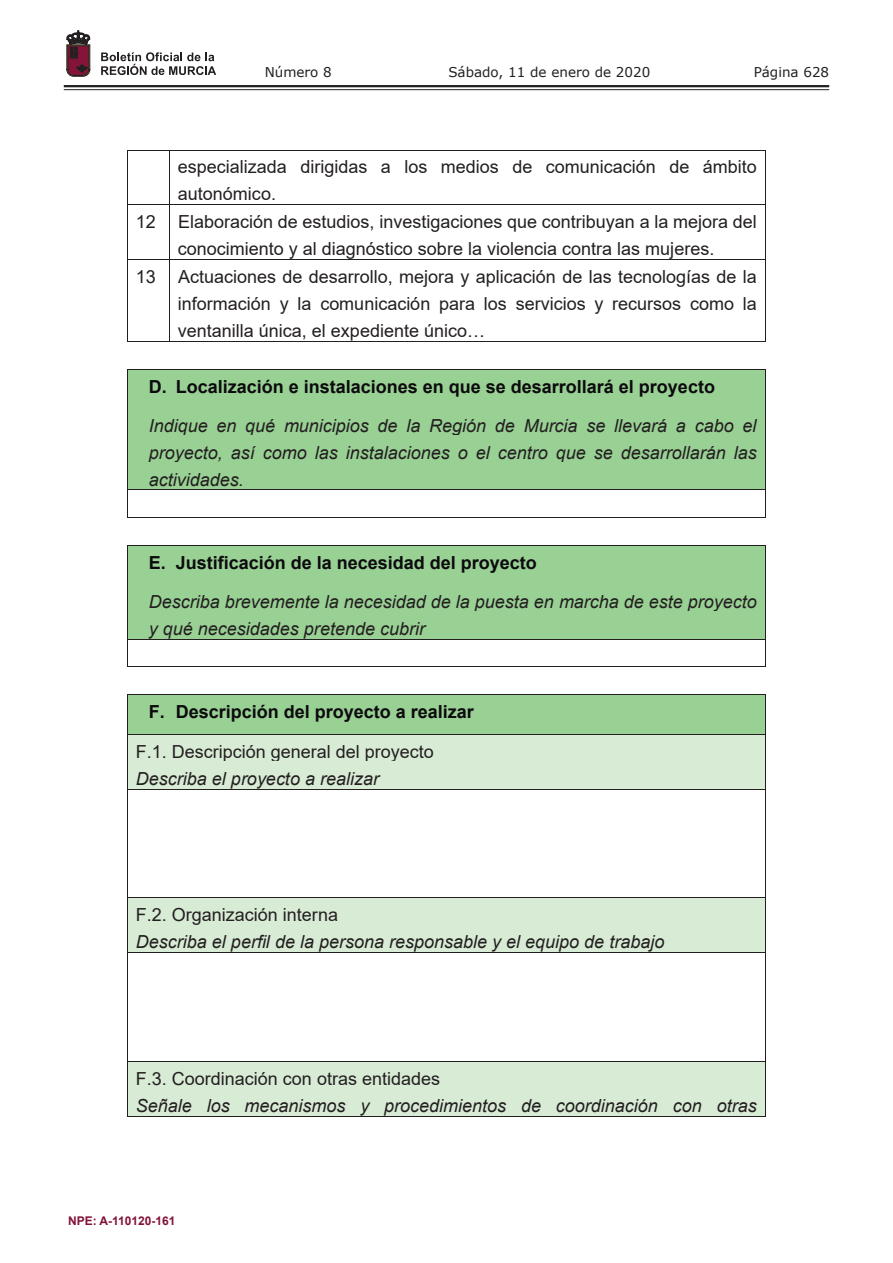
<style>
.page{position:relative;width:893px;height:1263px;background:#fff}
.page>*{position:absolute;margin:0;border:0;box-sizing:border-box;transform-origin:0 0}
.t1{font:18px "Arial";color:#231f20}
.t2{font:italic 18px/27px "Arial";color:#231f20;text-align:justify}
.t3{font:700 18px "Arial";color:#0c0a0d}
.t4{font:13.5px "Verdana";color:#231f20}
.t5{font:700 12px "Arial";color:#83143a}
</style>
<div class="page">
<hr style="left:64px;top:85px;width:765px;height:2px;background:#231f20">
<hr style="left:64px;top:89px;width:765px;height:1px;background:#231f20">
<svg style="left:101px;top:52px;width:115px;height:23px"></svg>
<svg style="left:67px;top:31px;width:23px;height:45px"></svg>
<hr style="left:127px;top:150px;width:638px;height:1px;background:#231f20">
<hr style="left:127px;top:150px;width:1px;height:54px;background:#231f20">
<hr style="left:170px;top:150px;width:1px;height:54px;background:#231f20">
<hr style="left:765px;top:150px;width:1px;height:54px;background:#231f20">
<hr style="left:127px;top:204px;width:638px;height:1px;background:#231f20">
<hr style="left:127px;top:205px;width:1px;height:54px;background:#231f20">
<hr style="left:170px;top:205px;width:1px;height:54px;background:#231f20">
<hr style="left:765px;top:205px;width:1px;height:54px;background:#231f20">
<hr style="left:127px;top:259px;width:638px;height:1px;background:#231f20">
<hr style="left:127px;top:260px;width:1px;height:82px;background:#231f20">
<hr style="left:127px;top:341px;width:43px;height:1px;background:#231f20">
<hr style="left:170px;top:260px;width:1px;height:82px;background:#231f20">
<hr style="left:170px;top:341px;width:595px;height:1px;background:#231f20">
<hr style="left:765px;top:260px;width:1px;height:82px;background:#231f20">
<div style="left:128px;top:369px;width:636px;height:120px;background:#99d094"></div>
<hr style="left:127px;top:369px;width:638px;height:1px;background:#231f20">
<hr style="left:127px;top:369px;width:1px;height:120px;background:#231f20">
<hr style="left:765px;top:369px;width:1px;height:120px;background:#231f20">
<hr style="left:127px;top:489px;width:638px;height:1px;background:#231f20">
<svg style="left:127px;top:490px;width:1px;height:27px"></svg>
<hr style="left:127px;top:517px;width:638px;height:1px;background:#231f20">
<svg style="left:765px;top:490px;width:1px;height:28px"></svg>
<div style="left:128px;top:546px;width:636px;height:93px;background:#99d094"></div>
<hr style="left:127px;top:545px;width:638px;height:1px;background:#231f20">
<hr style="left:127px;top:546px;width:1px;height:93px;background:#231f20">
<hr style="left:765px;top:546px;width:1px;height:93px;background:#231f20">
<hr style="left:127px;top:639px;width:638px;height:1px;background:#231f20">
<svg style="left:127px;top:640px;width:1px;height:26px"></svg>
<hr style="left:127px;top:666px;width:638px;height:1px;background:#231f20">
<svg style="left:765px;top:639px;width:1px;height:28px"></svg>
<div style="left:128px;top:695px;width:636px;height:39px;background:#99d094"></div>
<hr style="left:127px;top:694px;width:638px;height:1px;background:#231f20">
<hr style="left:127px;top:695px;width:1px;height:39px;background:#231f20">
<hr style="left:765px;top:695px;width:1px;height:39px;background:#231f20">
<div style="left:128px;top:735px;width:636px;height:54px;background:#d8ebd5"></div>
<hr style="left:127px;top:734px;width:638px;height:1px;background:#231f20">
<hr style="left:127px;top:735px;width:1px;height:54px;background:#231f20">
<hr style="left:765px;top:735px;width:1px;height:54px;background:#231f20">
<hr style="left:127px;top:789px;width:638px;height:1px;background:#231f20">
<hr style="left:127px;top:789px;width:1px;height:108px;background:#231f20">
<hr style="left:765px;top:789px;width:1px;height:108px;background:#231f20">
<div style="left:128px;top:898px;width:636px;height:54px;background:#d8ebd5"></div>
<hr style="left:127px;top:897px;width:638px;height:1px;background:#231f20">
<hr style="left:127px;top:898px;width:1px;height:54px;background:#231f20">
<hr style="left:765px;top:898px;width:1px;height:54px;background:#231f20">
<hr style="left:127px;top:952px;width:638px;height:1px;background:#231f20">
<hr style="left:127px;top:953px;width:1px;height:108px;background:#231f20">
<hr style="left:765px;top:953px;width:1px;height:108px;background:#231f20">
<div style="left:128px;top:1062px;width:636px;height:54px;background:#d8ebd5"></div>
<hr style="left:127px;top:1061px;width:638px;height:1px;background:#231f20">
<hr style="left:127px;top:1062px;width:1px;height:54px;background:#231f20">
<hr style="left:127px;top:1116px;width:638px;height:1px;background:#231f20">
<hr style="left:765px;top:1062px;width:1px;height:54px;background:#231f20">
<p class="t4" style="left:265px;top:62px;width:69px">Número 8</p>
<p class="t4" style="left:448px;top:62px;width:203px">Sábado, 11 de enero de 2020</p>
<p class="t4" style="left:754px;top:62px;width:77px">Página 628</p>
<p class="t1" style="left:178px;top:155px;width:580px">especializada dirigidas a los medios de comunicación de ámbito</p>
<p class="t1" style="left:178px;top:182px;width:100px">autonómico.</p>
<p class="t1" style="left:136px;top:209px;width:622px">12 Elaboración de estudios, investigaciones que contribuyan a la mejora del</p>
<p class="t1" style="left:178px;top:236px;width:538px">conocimiento y al diagnóstico sobre la violencia contra las mujeres.</p>
<p class="t1" style="left:136px;top:264px;width:622px">13 Actuaciones de desarrollo, mejora y aplicación de las tecnologías de la</p>
<p class="t1" style="left:178px;top:291px;width:580px">información y la comunicación para los servicios y recursos como la</p>
<p class="t1" style="left:178px;top:318px;width:309px">ventanilla única, el expediente único…</p>
<p class="t3" style="left:149px;top:373px;width:568px">D. Localización e instalaciones en que se desarrollará el proyecto</p>
<p class="t2" style="left:149px;top:412px;width:609px">Indique en qué municipios de la Región de Murcia se llevará a cabo el proyecto, así como las instalaciones o el centro que se desarrollarán las actividades.</p>
<p class="t3" style="left:149px;top:550px;width:389px">E. Justificación de la necesidad del proyecto</p>
<p class="t2" style="left:149px;top:588px;width:610px">Describa brevemente la necesidad de la puesta en marcha de este proyecto y qué necesidades pretende cubrir</p>
<p class="t3" style="left:149px;top:699px;width:327px">F. Descripción del proyecto a realizar</p>
<p class="t1" style="left:136px;top:739px;width:299px">F.1. Descripción general del proyecto</p>
<p class="t2" style="left:136px;top:765px;width:245px">Describa el proyecto a realizar</p>
<p class="t1" style="left:136px;top:902px;width:204px">F.2. Organización interna</p>
<p class="t2" style="left:136px;top:929px;width:530px">Describa el perfil de la persona responsable y el equipo de trabajo</p>
<p class="t1" style="left:136px;top:1066px;width:306px">F.3. Coordinación con otras entidades</p>
<p class="t2" style="left:136px;top:1092px;width:622px">Señale los mecanismos y procedimientos de coordinación con otras</p>
<p class="t5" style="left:68px;top:1212px;width:109px">NPE: A-110120-161</p>
</div>
